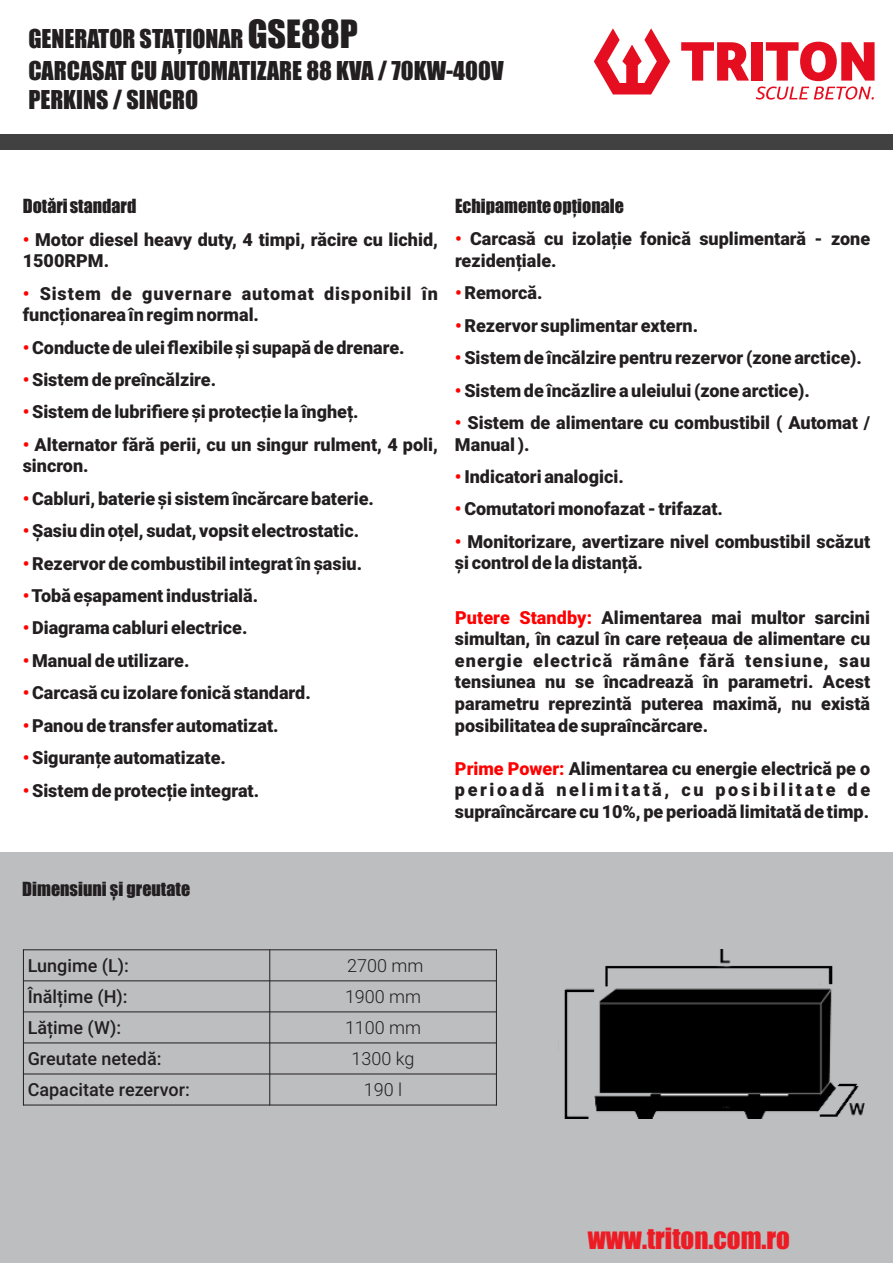
<style>
.page{position:relative;width:893px;height:1263px;background:#fff}
.page>*{position:absolute;margin:0;border:0;box-sizing:border-box;transform-origin:0 0}
.t1{font:27px "Impact";color:#ed1c24}
.t2{font:24px/31.8px "Impact";color:#231f20}
.t3{font:900 18px/21.6px "Roboto";color:#231f20}
.t4{font:500 18px "Roboto";color:#231f20}
.t5{font:900 18px/21.6px "Roboto";letter-spacing:.045em;color:#231f20}
.t6{font:18px "Impact";color:#231f20}
.t7{font:300 18px "Roboto";color:#231f20}
.s1{font-size:36px}
.s2{color:#f00}
</style>
<div class="page">
<div style="left:0;top:852px;width:893px;height:411px;background:#bcbec0"></div>
<div style="left:0;top:135px;width:893px;height:15px;background:#414142"></div>
<svg style="left:681px;top:42px;width:68px;height:39px"></svg>
<div style="left:752px;top:42px;width:11px;height:39px;background:#e40e20"></div>
<svg style="left:756px;top:42px;width:118px;height:58px"></svg>
<svg style="left:594px;top:28px;width:76px;height:66px"></svg>
<img style="left:564px;top:949px;width:301px;height:169px">
<hr style="left:23px;top:949px;width:1px;height:156px;background:#231f20">
<hr style="left:269px;top:949px;width:1px;height:156px;background:#231f20">
<hr style="left:496px;top:949px;width:1px;height:156px;background:#231f20">
<hr style="left:23px;top:1104px;width:474px;height:1px;background:#231f20">
<hr style="left:23px;top:1073px;width:474px;height:1px;background:#231f20">
<hr style="left:23px;top:1042px;width:474px;height:1px;background:#231f20">
<hr style="left:23px;top:1011px;width:474px;height:1px;background:#231f20">
<hr style="left:23px;top:980px;width:474px;height:1px;background:#231f20">
<hr style="left:23px;top:949px;width:474px;height:1px;background:#231f20">
<h2 class="t2" style="left:28px;top:24px;width:477px">GENERATOR STAȚIONAR <span class="s1">GSE88P<br></span>CARCASAT CU AUTOMATIZARE 88 KVA / 70KW-400V</h2>
<h2 class="t2" style="left:28px;top:85px;width:171px">PERKINS / SINCRO</h2>
<p class="t6" style="left:23px;top:199px;width:115px">Dotări standard</p>
<p class="t3" style="left:23px;top:230px;width:417px"><span class="s2">•</span> Motor diesel heavy duty, 4 timpi, răcire cu lichid,<br>1500RPM.</p>
<p class="t5" style="left:23px;top:284px;width:417px"><span class="s2">•</span> Sistem de guvernare automat disponibil în funcționarea în regim normal.</p>
<p class="t3" style="left:23px;top:338px;width:383px"><span class="s2">•</span>Conducte de ulei flexibile și supapă de drenare.</p>
<p class="t3" style="left:23px;top:371px;width:195px"><span class="s2">•</span>Sistem de preîncălzire.</p>
<p class="t3" style="left:23px;top:403px;width:337px"><span class="s2">•</span>Sistem de lubrifiere și protecție la îngheț.</p>
<p class="t3" style="left:23px;top:435px;width:417px"><span class="s2">•</span> Alternator fără perii, cu un singur rulment, 4 poli, sincron.</p>
<p class="t3" style="left:23px;top:489px;width:353px"><span class="s2">•</span>Cabluri, baterie și sistem încărcare baterie.</p>
<p class="t3" style="left:23px;top:522px;width:338px"><span class="s2">•</span>Șasiu din oțel, sudat, vopsit electrostatic.</p>
<p class="t3" style="left:23px;top:554px;width:341px"><span class="s2">•</span>Rezervor de combustibil integrat în șasiu.</p>
<p class="t3" style="left:23px;top:587px;width:237px"><span class="s2">•</span>Tobă eșapament industrială.</p>
<p class="t3" style="left:23px;top:619px;width:226px"><span class="s2">•</span>Diagrama cabluri electrice.</p>
<p class="t3" style="left:23px;top:652px;width:168px"><span class="s2">•</span> Manual de utilizare.</p>
<p class="t3" style="left:23px;top:684px;width:290px"><span class="s2">•</span>Carcasă cu izolare fonică standard.</p>
<p class="t3" style="left:23px;top:716px;width:257px"><span class="s2">•</span>Panou de transfer automatizat.</p>
<p class="t3" style="left:23px;top:749px;width:205px"><span class="s2">•</span>Siguranțe automatizate.</p>
<p class="t3" style="left:23px;top:781px;width:238px"><span class="s2">•</span>Sistem de protecție integrat.</p>
<p class="t6" style="left:455px;top:199px;width:171px">Echipamente opționale</p>
<p class="t3" style="left:455px;top:230px;width:417px"><span class="s2">•</span> Carcasă cu izolație fonică suplimentară - zone rezidențiale.</p>
<p class="t3" style="left:455px;top:284px;width:89px"><span class="s2">•</span>Remorcă.</p>
<p class="t3" style="left:455px;top:316px;width:245px"><span class="s2">•</span>Rezervor suplimentar extern.</p>
<p class="t3" style="left:455px;top:349px;width:408px"><span class="s2">•</span>Sistem de încălzire pentru rezervor (zone arctice).</p>
<p class="t3" style="left:455px;top:381px;width:356px"><span class="s2">•</span>Sistem de încăzlire a uleiului (zone arctice).</p>
<p class="t3" style="left:455px;top:414px;width:417px"><span class="s2">•</span> Sistem de alimentare cu combustibil ( Automat /<br>Manual ).</p>
<p class="t3" style="left:455px;top:468px;width:170px"><span class="s2">•</span>Indicatori analogici.</p>
<p class="t3" style="left:455px;top:500px;width:270px"><span class="s2">•</span>Comutatori monofazat - trifazat.</p>
<p class="t3" style="left:455px;top:532px;width:417px"><span class="s2">•</span> Monitorizare, avertizare nivel combustibil scăzut și control de la distanță.</p>
<p class="t3" style="left:455px;top:608px;width:417px;text-align:justify"><span class="s2">Putere Standby:</span> Alimentarea mai multor sarcini simultan, în cazul în care rețeaua de alimentare cu energie electrică rămâne fără tensiune, sau tensiunea nu se încadrează în parametri. Acest parametru reprezintă puterea maximă, nu există posibilitatea de supraîncărcare.</p>
<p class="t3" style="left:455px;top:759px;width:417px;text-align:justify"><span class="s2">Prime Power:</span> Alimentarea cu energie electrică pe o perioadă nelimitată, cu posibilitate de supraîncărcare cu 10%, pe perioadă limitată de timp.</p>
<p class="t6" style="left:22px;top:882px;width:169px">Dimensiuni și greutate</p>
<p class="t4" style="left:28px;top:958px;width:103px">Lungime (L):</p>
<p class="t7" style="left:347px;top:958px;width:78px">2700 mm</p>
<p class="t4" style="left:28px;top:989px;width:102px">Înălțime (H):</p>
<p class="t7" style="left:345px;top:989px;width:78px">1900 mm</p>
<p class="t4" style="left:28px;top:1020px;width:95px">Lățime (W):</p>
<p class="t7" style="left:345px;top:1020px;width:78px">1100 mm</p>
<p class="t4" style="left:28px;top:1051px;width:135px">Greutate netedă:</p>
<p class="t7" style="left:352px;top:1051px;width:64px">1300 kg</p>
<p class="t4" style="left:28px;top:1082px;width:164px">Capacitate rezervor:</p>
<p class="t7" style="left:364px;top:1082px;width:40px">190 l</p>
<h1 class="t1" style="left:588px;top:1228px;width:204px">www.triton.com.ro</h1>
</div>
